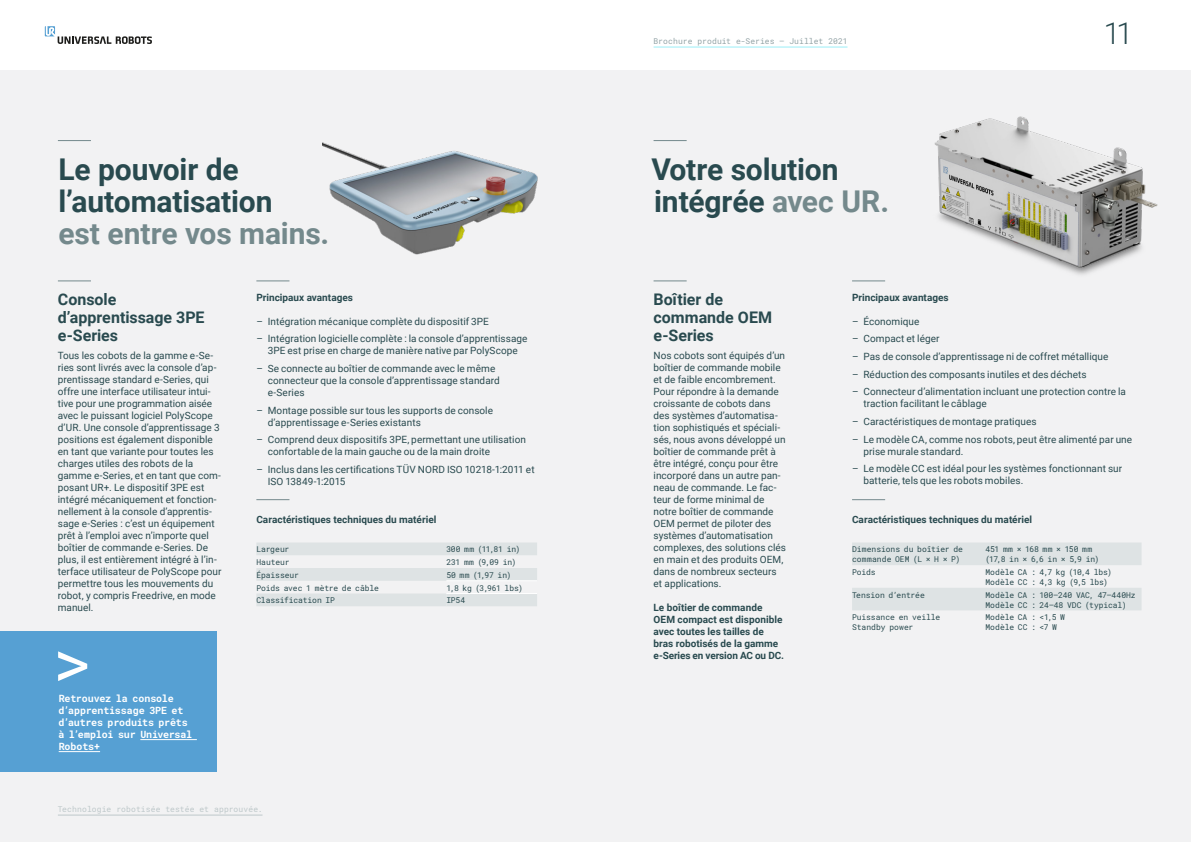
<style>
.page{position:relative;width:1191px;height:842px;background:#fff}
.page>*{position:absolute;margin:0;border:0;box-sizing:border-box;transform-origin:0 0}
.t1{font:700 30px/32px "Roboto";letter-spacing:-.005em;color:#294a4f}
.t2{font:700 30px "Roboto";letter-spacing:-.005em;color:#74898c}
.t3{font:300 30px "Roboto";color:#294a4f}
.t4{font:700 16px/18px "Roboto";color:#294a4f}
.t5{font:10px/12px "Roboto";letter-spacing:.005em;color:#294a4f}
.t6{font:700 10px/12px "Roboto";color:#294a4f}
.t7{font:700 10px/12px "Roboto Mono";letter-spacing:-.015em;color:#fff}
.t8{font:8px/10px "Roboto Mono";letter-spacing:-.01em;color:#294a4f}
.t9{font:8px "Roboto Mono";letter-spacing:.01em;color:#bec8ca}
.t10{font:8px "Roboto Mono";letter-spacing:.005em;color:#94a4a7}
.s1{color:#74898c}
</style>
<div class="page">
<div style="left:0;top:70px;width:595px;height:772px;background:#f2f2f3"></div>
<div style="left:595px;top:70px;width:596px;height:772px;background:#f2f2f3"></div>
<svg style="left:45px;top:26px;width:107px;height:18px"></svg>
<hr style="left:653px;top:47px;width:194px;height:1px;background:#9beef7">
<hr style="left:58px;top:815px;width:204px;height:1px;background:#bec8ca">
<svg style="left:852px;top:543px;width:289px;height:67px"></svg>
<hr style="left:852px;top:499px;width:33px;height:1px;background:#74898c">
<hr style="left:653px;top:140px;width:33px;height:1px;background:#74898c">
<hr style="left:653px;top:281px;width:33px;height:1px;background:#74898c">
<hr style="left:852px;top:281px;width:33px;height:1px;background:#74898c">
<img style="left:934px;top:116px;width:224px;height:159px">
<div style="left:0;top:631px;width:217px;height:141px;background:#56a0d3"></div>
<hr style="left:140px;top:739px;width:57px;height:1px;background:#fff">
<hr style="left:59px;top:751px;width:41px;height:1px;background:#fff">
<svg style="left:58px;top:651px;width:29px;height:30px"></svg>
<svg style="left:256px;top:543px;width:281px;height:63px"></svg>
<hr style="left:446px;top:580px;width:43px;height:1px;background:#fff">
<hr style="left:489px;top:580px;width:48px;height:1px;background:#fff">
<hr style="left:446px;top:593px;width:43px;height:1px;background:#fff">
<hr style="left:489px;top:593px;width:48px;height:1px;background:#fff">
<hr style="left:58px;top:140px;width:33px;height:1px;background:#74898c">
<hr style="left:58px;top:281px;width:33px;height:1px;background:#74898c">
<hr style="left:256px;top:499px;width:33px;height:1px;background:#74898c">
<hr style="left:256px;top:281px;width:33px;height:1px;background:#74898c">
<img style="left:322px;top:142px;width:216px;height:113px">
<h1 class="t1" style="left:58px;top:152px;width:215px">Le pouvoir de l’automatisation</h1>
<h1 class="t2" style="left:58px;top:212px;width:272px">est entre vos mains.</h1>
<h2 class="t4" style="left:58px;top:289px;width:148px">Console d’apprentissage 3PE e-Series</h2>
<p class="t5" style="left:58px;top:349px;width:165px">Tous les cobots de la gamme e-Se&shy;ries sont livrés avec la console d’ap&shy;prentissage standard e-Series, qui offre une interface utilisateur intui&shy;tive pour une programmation aisée avec le puissant logiciel PolyScope d’UR. Une console d’apprentissage 3 positions est également disponible en tant que variante pour toutes les charges utiles des robots de la gamme e-Series, et en tant que com&shy;posant UR+. Le dispositif 3PE est intégré mécaniquement et fonction&shy;nellement à la console d’apprentis&shy;sage e-Series : c’est un équipement prêt à l’emploi avec n’importe quel boîtier de commande e-Series. De plus, il est entièrement intégré à l’in&shy;terface utilisateur de PolyScope pour permettre tous les mouvements du robot, y compris Freedrive, en mode manuel.</p>
<p class="t7" style="left:58px;top:692px;width:135px">Retrouvez la console d’apprentissage 3PE et d’autres produits prêts à l’emploi sur Universal<br>Robots+</p>
<p class="t6" style="left:256px;top:291px;width:98px">Principaux avantages</p>
<p class="t5" style="left:256px;top:315px;width:234px">– Intégration mécanique complète du dispositif 3PE</p>
<p class="t5" style="left:256px;top:332px;width:273px;text-align:center">– Intégration logicielle complète : la console d’apprentissage<br>3PE est prise en charge de manière native par PolyScope</p>
<p class="t5" style="left:268px;top:362px;width:234px;text-indent:-11px">– Se connecte au boîtier de commande avec le même connecteur que la console d’apprentissage standard e-Series</p>
<p class="t5" style="left:268px;top:404px;width:227px;text-indent:-11px">– Montage possible sur tous les supports de console d’apprentissage e-Series existants</p>
<p class="t5" style="left:268px;top:433px;width:260px;text-indent:-11px">– Comprend deux dispositifs 3PE, permettant une utilisation confortable de la main gauche ou de la main droite</p>
<p class="t5" style="left:268px;top:463px;width:268px;text-indent:-11px">– Inclus dans les certifications TÜV NORD ISO 10218-1:2011 et<br>ISO 13849-1:2015</p>
<p class="t6" style="left:256px;top:513px;width:182px">Caractéristiques techniques du matériel</p>
<p class="t8" style="left:256px;top:544px;width:35px">Largeur</p>
<p class="t8" style="left:446px;top:544px;width:75px">300 mm (11,81 in)</p>
<p class="t8" style="left:256px;top:557px;width:35px">Hauteur</p>
<p class="t8" style="left:446px;top:557px;width:71px">231 mm (9,09 in)</p>
<p class="t8" style="left:256px;top:570px;width:44px">Épaisseur</p>
<p class="t8" style="left:446px;top:570px;width:66px">50 mm (1,97 in)</p>
<p class="t8" style="left:256px;top:582px;width:124px">Poids avec 1 mètre de câble</p>
<p class="t8" style="left:446px;top:582px;width:78px">1,8 kg (3,961 lbs)</p>
<p class="t8" style="left:256px;top:595px;width:80px">Classification IP</p>
<p class="t8" style="left:446px;top:595px;width:20px">IP54</p>
<p class="t9" style="left:58px;top:804px;width:206px">Technologie robotisée testée et approuvée.</p>
<p class="t10" style="left:653px;top:36px;width:195px">Brochure produit e-Series – Juillet 2021</p>
<h1 class="t1" style="left:651px;top:152px;width:239px">Votre solution intégrée <span class="s1">avec UR.</span></h1>
<h1 class="t3" style="left:1103px;top:12px;width:31px">11</h1>
<h2 class="t4" style="left:653px;top:289px;width:120px">Boîtier de commande OEM e-Series</h2>
<p class="t5" style="left:653px;top:349px;width:134px">Nos cobots sont équipés d’un boîtier de commande mobile et de faible encombrement.<br>Pour répondre à la demande croissante de cobots dans des systèmes d’automatisa&shy;tion sophistiqués et spéciali&shy;sés, nous avons développé un boîtier de commande prêt à être intégré, conçu pour être incorporé dans un autre pan&shy;neau de commande. Le fac&shy;teur de forme minimal de notre boîtier de commande<br>OEM permet de piloter des systèmes d’automatisation complexes, des solutions clés en main et des produits OEM, dans de nombreux secteurs et applications.</p>
<p class="t6" style="left:653px;top:601px;width:132px">Le boîtier de commande<br>OEM compact est disponible avec toutes les tailles de bras robotisés de la gamme e-Series en version AC ou DC.</p>
<p class="t6" style="left:852px;top:291px;width:98px">Principaux avantages</p>
<p class="t5" style="left:852px;top:315px;width:69px">– Économique</p>
<p class="t5" style="left:852px;top:332px;width:89px">– Compact et léger</p>
<p class="t5" style="left:852px;top:350px;width:258px">– Pas de console d’apprentissage ni de coffret métallique</p>
<p class="t5" style="left:852px;top:368px;width:236px">– Réduction des composants inutiles et des déchets</p>
<p class="t5" style="left:863px;top:385px;width:264px;text-indent:-11px">– Connecteur d’alimentation incluant une protection contre la traction facilitant le câblage</p>
<p class="t5" style="left:852px;top:415px;width:186px">– Caractéristiques de montage pratiques</p>
<p class="t5" style="left:863px;top:433px;width:270px;text-indent:-11px">– Le modèle CA, comme nos robots, peut être alimenté par une prise murale standard.</p>
<p class="t5" style="left:863px;top:462px;width:260px;text-indent:-11px">– Le modèle CC est idéal pour les systèmes fonctionnant sur batterie, tels que les robots mobiles.</p>
<p class="t6" style="left:852px;top:513px;width:182px">Caractéristiques techniques du matériel</p>
<p class="t8" style="left:852px;top:544px;width:112px">Dimensions du boîtier de commande OEM (L × H × P)</p>
<p class="t8" style="left:985px;top:544px;width:115px">451 mm × 168 mm × 150 mm (17,8 in × 6,6 in × 5,9 in)</p>
<p class="t8" style="left:852px;top:567px;width:25px">Poids</p>
<p class="t8" style="left:985px;top:567px;width:128px">Modèle CA : 4,7 kg (10,4 lbs)<br>Modèle CC : 4,3 kg (9,5 lbs)</p>
<p class="t8" style="left:852px;top:589px;width:74px">Tension d’entrée</p>
<p class="t8" style="left:985px;top:589px;width:152px">Modèle CA : 100–240 VAC, 47–440Hz<br>Modèle CC : 24–48 VDC (typical)</p>
<p class="t8" style="left:852px;top:612px;width:90px">Puissance en veille<br>Standby power</p>
<p class="t8" style="left:985px;top:612px;width:81px">Modèle CA : &lt;1,5 W<br>Modèle CC : &lt;7 W</p>
</div>
